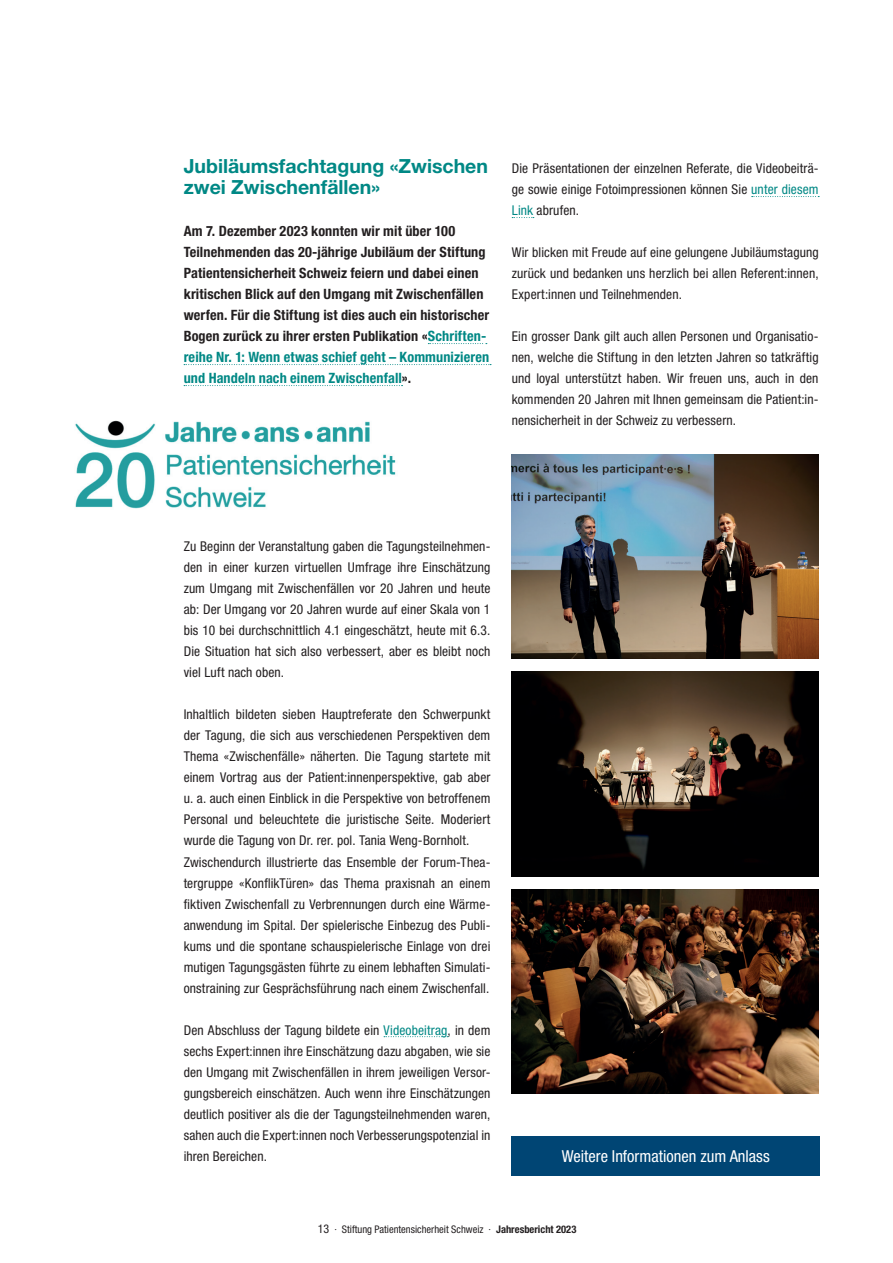
<style>
.page{position:relative;width:893px;height:1263px;background:#fff}
.page>*{position:absolute;margin:0;border:0;box-sizing:border-box;transform-origin:0 0}
.t1{font:700 19.5px/21px "Helvetica Neue LT Std";color:#008885}
.t2{font:condensed 16.5px "Helvetica Neue LT Std";color:#fff}
.t3{font:700 condensed 14.25px/21px "Helvetica Neue LT Std";letter-spacing:.01em;color:#231f20}
.t4{font:condensed 13.5px/21px "Helvetica Neue LT Std";letter-spacing:.005em;color:#231f20;text-align:justify}
.t5{font:condensed 10.5px "Helvetica Neue LT Std";color:#231f20}
.s1{color:#008885}
.s2{font-size:12px}
.s3{font-weight:700}
</style>
<div class="page">
<svg style="left:428px;top:343px;width:59px;height:1px"></svg>
<svg style="left:184px;top:364px;width:307px;height:1px"></svg>
<svg style="left:184px;top:385px;width:219px;height:1px"></svg>
<svg style="left:384px;top:1036px;width:64px;height:1px"></svg>
<svg style="left:752px;top:196px;width:67px;height:1px"></svg>
<svg style="left:512px;top:217px;width:22px;height:1px"></svg>
<img style="left:75px;top:420px;width:321px;height:89px">
<img style="left:511px;top:455px;width:307px;height:204px">
<img style="left:511px;top:672px;width:307px;height:204px">
<img style="left:511px;top:889px;width:307px;height:204px">
<div style="left:512px;top:1136px;width:308px;height:40px;background:#004574"></div>
<h1 class="t1" style="left:184px;top:155px;width:306px">Jubiläumsfachtagung «Zwischen zwei Zwischenfällen»</h1>
<p class="t3" style="left:184px;top:221px;width:307px">Am 7. Dezember 2023 konnten wir mit über 100<br>Teilnehmenden das 20-jährige Jubiläum der Stiftung Patientensicherheit Schweiz feiern und dabei einen kritischen Blick auf den Umgang mit Zwischenfällen werfen. Für die Stiftung ist dies auch ein historischer Bogen zurück zu ihrer ersten Publikation «<span class="s1">Schriften&shy;reihe Nr. 1: Wenn etwas schief geht – Kommunizieren und Handeln nach einem Zwischenfall</span>».</p>
<p class="t4" style="left:512px;top:158px;width:308px">Die Präsentationen der einzelnen Referate, die Videobeiträ&shy;ge sowie einige Fotoimpressionen können Sie <span class="s1">unter diesem Link</span> abrufen.</p>
<p class="t4" style="left:512px;top:242px;width:308px">Wir blicken mit Freude auf eine gelungene Jubiläumstagung zurück und bedanken uns herzlich bei allen Referent:innen, Expert:innen und Teilnehmenden.</p>
<p class="t4" style="left:512px;top:326px;width:308px">Ein grosser Dank gilt auch allen Personen und Organisatio&shy;nen, welche die Stiftung in den letzten Jahren so tatkräftig und loyal unterstützt haben. Wir freuen uns, auch in den kommenden 20 Jahren mit Ihnen gemeinsam die Patient:in&shy;nensicherheit in der Schweiz zu verbessern.</p>
<p class="t4" style="left:184px;top:536px;width:308px">Zu Beginn der Veranstaltung gaben die Tagungsteilnehmen&shy;den in einer kurzen virtuellen Umfrage ihre Einschätzung zum Umgang mit Zwischenfällen vor 20 Jahren und heute ab: Der Umgang vor 20 Jahren wurde auf einer Skala von 1 bis 10 bei durchschnittlich 4.1 eingeschätzt, heute mit 6.3.<br>Die Situation hat sich also verbessert, aber es bleibt noch viel Luft nach oben.</p>
<p class="t4" style="left:184px;top:704px;width:308px;text-align:left">Inhaltlich bildeten sieben Hauptreferate den Schwerpunkt der Tagung, die sich aus verschiedenen Perspektiven dem Thema «Zwischenfälle» näherten. Die Tagung startete mit einem Vortrag aus der Patient:innenperspektive, gab aber u. a. auch einen Einblick in die Perspektive von betroffenem Personal und beleuchtete die juristische Seite. Moderiert wurde die Tagung von Dr. rer. pol. Tania Weng-Bornholt.<br>Zwischendurch illustrierte das Ensemble der Forum-Thea&shy;tergruppe «KonflikTüren» das Thema praxisnah an einem fiktiven Zwischenfall zu Verbrennungen durch eine Wärme&shy;anwendung im Spital. Der spielerische Einbezug des Publi&shy;kums und die spontane schauspielerische Einlage von drei mutigen Tagungsgästen führte zu einem lebhaften Simulati&shy;onstraining zur Gesprächsführung nach einem Zwischenfall.</p>
<p class="t4" style="left:184px;top:1019px;width:308px">Den Abschluss der Tagung bildete ein <span class="s1">Videobeitrag</span>, in dem sechs Expert:innen ihre Einschätzung dazu abgaben, wie sie den Umgang mit Zwischenfällen in ihrem jeweiligen Versor&shy;gungsbereich einschätzen. Auch wenn ihre Einschätzungen deutlich positiver als die der Tagungsteilnehmenden waren, sahen auch die Expert:innen noch Verbesserungspotenzial in ihren Bereichen.</p>
<p class="t2" style="left:562px;top:1146px;width:209px">Weitere Informationen zum Anlass</p>
<p class="t5" style="left:318px;top:1223px;width:260px"><span class="s2">13</span> · Stiftung Patientensicherheit Schweiz · <span class="s3">Jahresbericht 2023</span></p>
</div>
